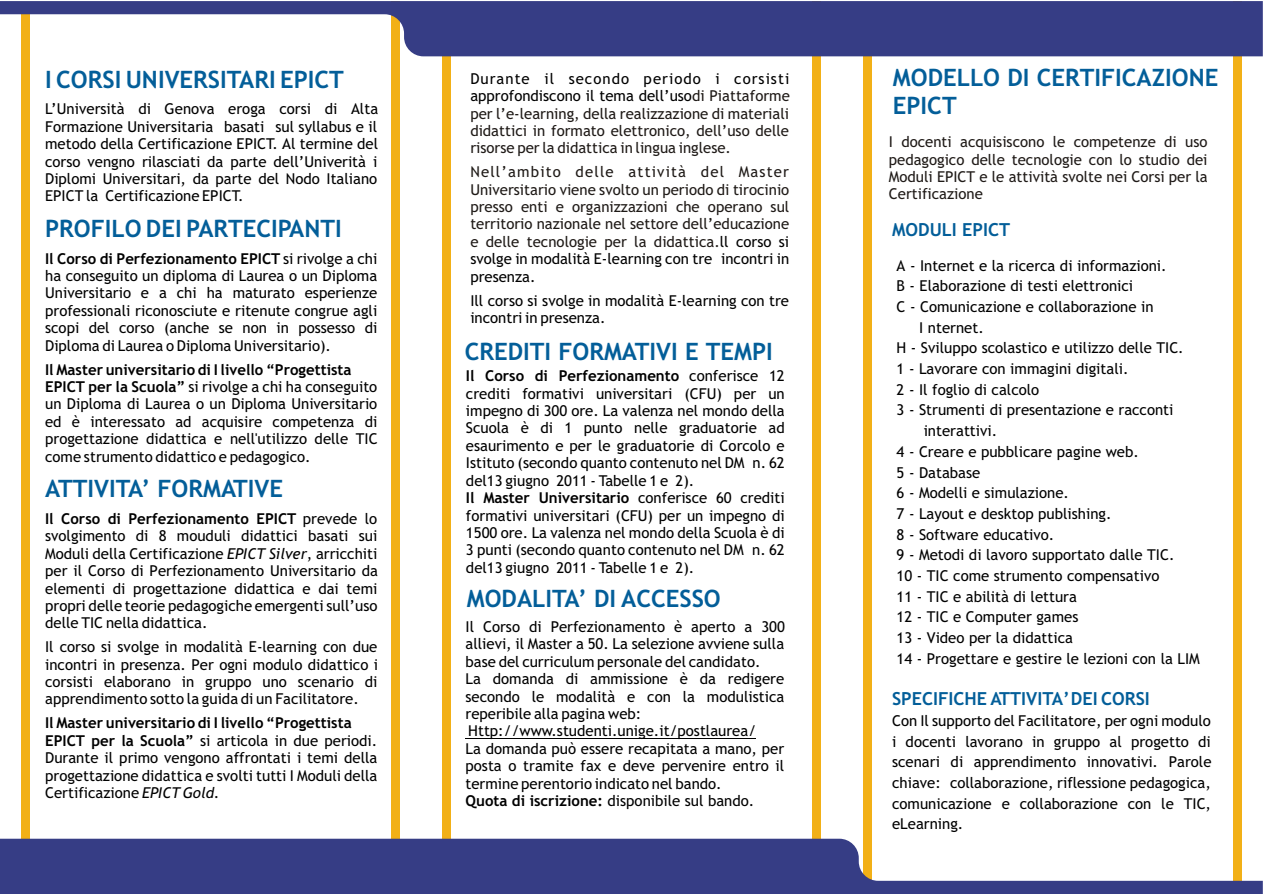
<style>
.page{position:relative;width:1263px;height:894px;background:#fff}
.page>*{position:absolute;margin:0;border:0;box-sizing:border-box;transform-origin:0 0}
.t1{font:700 24px/27.9px "Trebuchet MS";color:#035e99}
.t2{font:700 18px "Trebuchet MS";color:#035e99}
.t3{font:15px/17.4px "Trebuchet MS";color:#000;text-align:justify}
.t4{font:15px/17.4px "Trebuchet MS";color:#1f1a17;text-align:justify}
.s1{font-weight:700}
.s2{font-style:italic}
.s3{color:#1f1a17}
</style>
<div class="page">
<div style="left:812px;top:1px;width:9px;height:852px;background:#f2b017"></div>
<div style="left:1233px;top:1px;width:9px;height:885px;background:#f2b017"></div>
<div style="left:21px;top:6px;width:9px;height:888px;background:#f2b017"></div>
<div style="left:442px;top:24px;width:9px;height:870px;background:#f2b017"></div>
<div style="left:863px;top:40px;width:9px;height:853px;background:#f2b017"></div>
<div style="left:391px;top:1px;width:9px;height:873px;background:#f2b017"></div>
<svg style="left:0;top:839px;width:1263px;height:55px;fill:#363d85"></svg>
<svg style="left:0;top:1px;width:1263px;height:55px;fill:#363d85"></svg>
<hr style="left:466px;top:738px;width:290px;height:1px;background:#000">
<h1 class="t1" style="left:45px;top:67px;width:300px">I CORSI UNIVERSITARI EPICT</h1>
<p class="t3" style="left:45px;top:102px;width:335px">L’Università di Genova eroga corsi di Alta Formazione Universitaria basati sul syllabus e il metodo della Certificazione EPICT. Al termine del corso vengno rilasciati da parte dell’Univerità i Diplomi Universitari, da parte del Nodo Italiano EPICT la Certificazione EPICT.</p>
<h1 class="t1" style="left:45px;top:217px;width:298px">PROFILO DEI PARTECIPANTI</h1>
<p class="t3" style="left:45px;top:251px;width:334px"><span class="s1">Il Corso di Perfezionamento EPICT</span> si rivolge a chi ha conseguito un diploma di Laurea o un Diploma Universitario e a chi ha maturato esperienze professionali riconosciute e ritenute congrue agli scopi del corso (anche se non in possesso di Diploma di Laurea o Diploma Universitario).</p>
<p class="t3" style="left:45px;top:362px;width:334px;text-align:left"><span class="s1">Il Master universitario di I livello “Progettista EPICT per la Scuola”</span> si rivolge a chi ha conseguito un Diploma di Laurea o un Diploma Universitario ed è interessato ad acquisire competenza di progettazione didattica e nell'utilizzo delle TIC come strumento didattico e pedagogico.</p>
<h1 class="t1" style="left:45px;top:477px;width:239px">ATTIVITA’ FORMATIVE</h1>
<p class="t3" style="left:45px;top:511px;width:335px"><span class="s1">Il Corso di Perfezionamento EPICT</span> prevede lo svolgimento di 8 mouduli didattici basati sui Moduli della Certificazione <span class="s2">EPICT Silver</span>, arricchiti per il Corso di Perfezionamento Universitario da elementi di progettazione didattica e dai temi propri delle teorie pedagogiche emergenti sull’uso delle TIC nella didattica.</p>
<p class="t3" style="left:45px;top:640px;width:335px">Il corso si svolge in modalità E-learning con due incontri in presenza. Per ogni modulo didattico i corsisti elaborano in gruppo uno scenario di apprendimento sotto la guida di un Facilitatore.</p>
<p class="t3" style="left:45px;top:716px;width:334px;text-align:left"><span class="s1">Il Master universitario di I livello “Progettista EPICT per la Scuola”</span> si articola in due periodi.<br>Durante il primo vengono affrontati i temi della progettazione didattica e svolti tutti I Moduli della Certificazione <span class="s2">EPICT Gold.</span></p>
<p class="t3" style="left:470px;top:71px;width:321px">Durante il secondo periodo i corsisti approfondiscono il tema dell’uso<span class="s3">di Piattaforme</span></p>
<p class="t4" style="left:470px;top:106px;width:320px">per l’e-learning, della realizzazione di materiali didattici in formato elettronico, dell’uso delle risorse per la didattica in lingua inglese.</p>
<p class="t4" style="left:470px;top:165px;width:321px">Nell’ambito delle attività del Master Universitario viene svolto un periodo di tirocinio presso enti e organizzazioni che operano sul territorio nazionale nel settore dell’educazione</p>
<p class="t3" style="left:470px;top:234px;width:320px"><span class="s3">e delle tecnologie per la didattica.</span>ll corso si svolge in modalità E-learning con tre incontri in presenza.</p>
<p class="t3" style="left:470px;top:293px;width:320px">Ill corso si svolge in modalità E-learning con tre incontri in presenza.</p>
<h1 class="t1" style="left:465px;top:340px;width:310px">CREDITI FORMATIVI E TEMPI</h1>
<p class="t3" style="left:466px;top:369px;width:320px;text-align:left"><span class="s1">Il Corso di Perfezionamento</span> conferisce 12 crediti formativi universitari (CFU) per un impegno di 300 ore. La valenza nel mondo della Scuola è di 1 punto nelle graduatorie ad esaurimento e per le graduatorie di Corcolo e Istituto (secondo quanto contenuto nel DM n. 62 del13 giugno 2011 - Tabelle 1 e 2).<br><span class="s1">Il Master Universitario</span> conferisce 60 crediti formativi universitari (CFU) per un impegno di 1500 ore. La valenza nel mondo della Scuola è di 3 punti (secondo quanto contenuto nel DM n. 62 del13 giugno 2011 - Tabelle 1 e 2).</p>
<h1 class="t1" style="left:467px;top:587px;width:255px">MODALITA’ DI ACCESSO</h1>
<p class="t3" style="left:466px;top:619px;width:321px;text-align:left">Il Corso di Perfezionamento è aperto a 300 allievi, il Master a 50. La selezione avviene sulla base del curriculum personale del candidato.<br>La domanda di ammissione è da redigere secondo le modalità e con la modulistica reperibile alla pagina web:<br>Http://www.studenti.unige.it/postlaurea/<br>La domanda può essere recapitata a mano, per posta o tramite fax e deve pervenire entro il termine perentorio indicato nel bando.<br><span class="s1">Quota di iscrizione:</span> disponibile sul bando.</p>
<h1 class="t1" style="left:893px;top:66px;width:327px">MODELLO DI CERTIFICAZIONE<br>EPICT</h1>
<p class="t4" style="left:889px;top:134px;width:320px">I docenti acquisiscono le competenze di uso pedagogico delle tecnologie con lo studio dei Moduli EPICT e le attività svolte nei Corsi per la Certificazione</p>
<p class="t2" style="left:892px;top:223px;width:120px">MODULI EPICT</p>
<p class="t3" style="left:897px;top:258px;width:272px">A - Internet e la ricerca di informazioni.</p>
<p class="t3" style="left:897px;top:279px;width:238px">B - Elaborazione di testi elettronici</p>
<p class="t3" style="left:897px;top:299px;width:259px">C - Comunicazione e collaborazione in</p>
<p class="t3" style="left:919px;top:320px;width:66px">I nternet.</p>
<p class="t3" style="left:897px;top:341px;width:289px">H - Sviluppo scolastico e utilizzo delle TIC.</p>
<p class="t3" style="left:897px;top:361px;width:233px">1 - Lavorare con immagini digitali.</p>
<p class="t3" style="left:897px;top:382px;width:144px">2 - Il foglio di calcolo</p>
<p class="t3" style="left:897px;top:403px;width:278px">3 - Strumenti di presentazione e racconti</p>
<p class="t3" style="left:924px;top:423px;width:75px">interattivi.</p>
<p class="t3" style="left:897px;top:444px;width:244px">4 - Creare e pubblicare pagine web.</p>
<p class="t3" style="left:897px;top:465px;width:85px">5 - Database</p>
<p class="t3" style="left:897px;top:486px;width:174px">6 - Modelli e simulazione.</p>
<p class="t3" style="left:897px;top:506px;width:217px">7 - Layout e desktop publishing.</p>
<p class="t3" style="left:897px;top:527px;width:159px">8 - Software educativo.</p>
<p class="t3" style="left:897px;top:548px;width:279px">9 - Metodi di lavoro supportato dalle TIC.</p>
<p class="t3" style="left:897px;top:568px;width:264px">10 - TIC come strumento compensativo</p>
<p class="t3" style="left:897px;top:589px;width:182px">11 - TIC e abilità di lettura</p>
<p class="t3" style="left:897px;top:610px;width:183px">12 - TIC e Computer games</p>
<p class="t3" style="left:897px;top:630px;width:178px">13 - Video per la didattica</p>
<p class="t3" style="left:897px;top:651px;width:305px">14 - Progettare e gestire le lezioni con la LIM</p>
<p class="t2" style="left:892px;top:692px;width:259px">SPECIFICHE ATTIVITA’ DEI CORSI</p>
<p class="t3" style="left:892px;top:712px;width:321px;line-height:20.7px">Con Il supporto del Facilitatore, per ogni modulo i docenti lavorano in gruppo al progetto di scenari di apprendimento innovativi. Parole chiave: collaborazione, riflessione pedagogica, comunicazione e collaborazione con le TIC, eLearning.</p>
</div>
